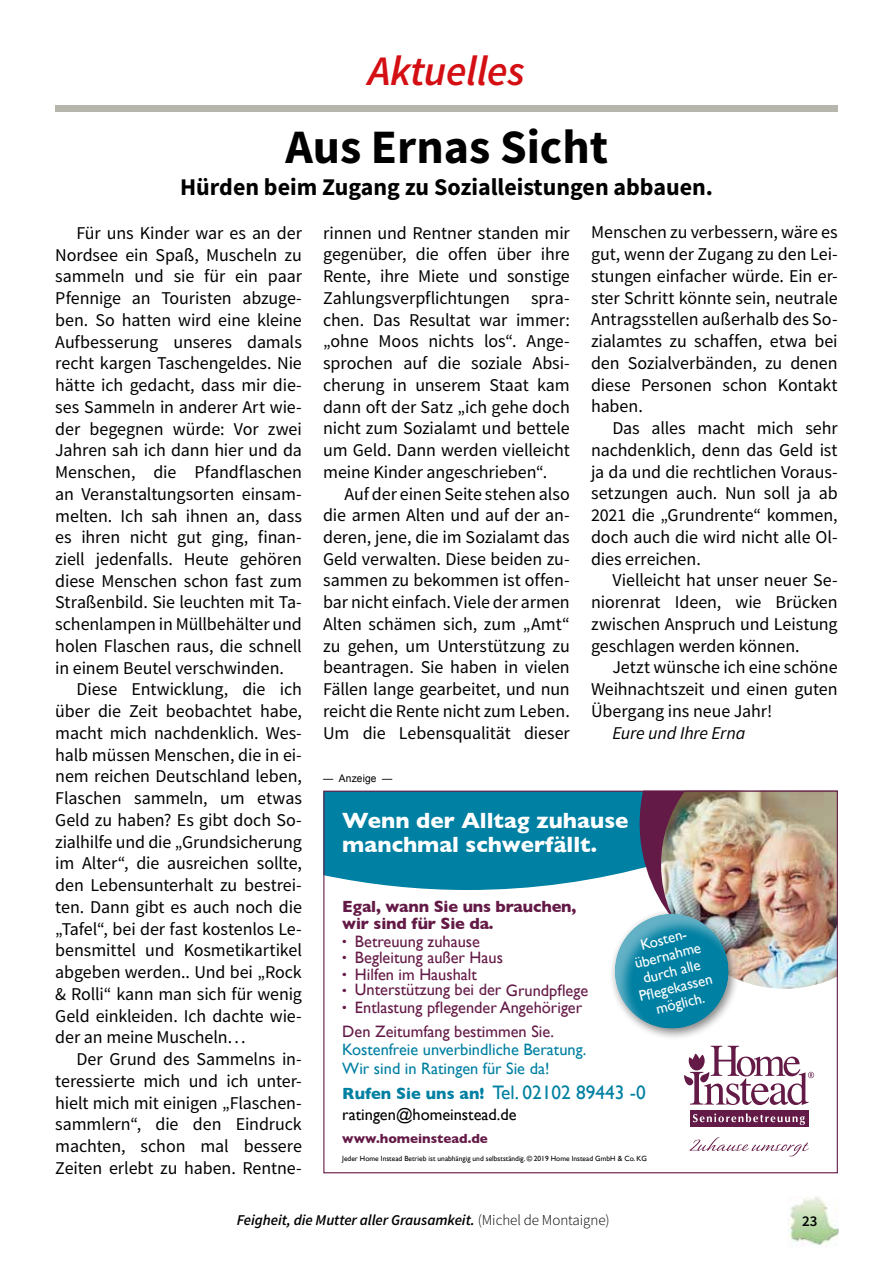
<style>
.page{position:relative;width:893px;height:1263px;background:#fff}
.page>*{position:absolute;margin:0;border:0;box-sizing:border-box;transform-origin:0 0}
.t1{font:700 48px "Source Sans Pro";color:#000}
.t2{font:italic 600 42px "Source Sans Pro";letter-spacing:-.01em;color:#d40f14}
.t3{font:700 24px "Source Sans Pro";color:#000}
.t4{font:700 22.5px/24px "Gill Sans";color:#fff}
.t5{font:19.5px "Gill Sans";color:#0080a2}
.t6{font:18px/21.8px "Source Sans Pro";letter-spacing:-.005em;color:#000;text-align:justify}
.t7{font:italic 18px "Source Sans Pro";letter-spacing:-.01em;color:#000}
.t8{font:16.5px/16.5px "Gill Sans";color:#641a46}
.t9{font:16.5px/19.5px "Gill Sans";color:#0080a2}
.t10{font:16.5px "Gill Sans";color:#000}
.t11{font:italic 600 15px "Source Sans Pro";letter-spacing:-.005em;color:#000}
.t12{font:15px/16.5px "Gill Sans";color:#fff;text-align:center}
.t13{font:600 15px "Source Sans Pro";color:#000}
.t14{font:700 13.5px "Gill Sans";color:#641a46}
.t15{font:10.5px "Arial";letter-spacing:.015em;color:#000}
.t16{font:7.5px "Gill Sans";color:#000}
.s1{font-weight:700}
.s2{font-weight:700;font-size:16.5px}
.s3{font-weight:300;font-style:normal}
</style>
<div class="page">
<img style="left:788px;top:1196px;width:51px;height:51px">
<div style="left:55px;top:105px;width:783px;height:7px;background:#b7b6ac"></div>
<div style="left:325px;top:793px;width:280px;height:97px;background:#0080a2"></div>
<div style="left:690px;top:1110px;width:119px;height:17px;background:#641a46"></div>
<svg style="left:684px;top:1046px;width:130px;height:59px"></svg>
<svg style="left:693px;top:1113px;width:112px;height:12px"></svg>
<svg style="left:690px;top:1137px;width:119px;height:19px"></svg>
<img style="left:605px;top:793px;width:231px;height:245px">
<h2 class="t2" style="left:368px;top:44px;width:158px">Aktuelles</h2>
<h1 class="t1" style="left:285px;top:115px;width:324px">Aus Ernas Sicht</h1>
<h3 class="t3" style="left:180px;top:171px;width:534px">Hürden beim Zugang zu Sozialleistungen abbauen.</h3>
<p class="t6" style="left:77px;top:222px;width:227px">Für uns Kinder war es an der</p>
<p class="t6" style="left:55px;top:244px;width:248px">Nordsee ein Spaß, Muscheln zu</p>
<p class="t6" style="left:55px;top:265px;width:248px">sammeln und sie für ein paar</p>
<p class="t6" style="left:55px;top:287px;width:248px">Pfennige an Touristen abzuge-</p>
<p class="t6" style="left:55px;top:309px;width:248px">ben. So hatten wird eine kleine</p>
<p class="t6" style="left:55px;top:331px;width:248px">Aufbesserung unseres damals</p>
<p class="t6" style="left:55px;top:352px;width:248px">recht kargen Taschengeldes. Nie</p>
<p class="t6" style="left:55px;top:374px;width:248px">hätte ich gedacht, dass mir die-</p>
<p class="t6" style="left:55px;top:396px;width:248px">ses Sammeln in anderer Art wie-</p>
<p class="t6" style="left:55px;top:418px;width:248px">der begegnen würde: Vor zwei</p>
<p class="t6" style="left:55px;top:439px;width:248px">Jahren sah ich dann hier und da</p>
<p class="t6" style="left:55px;top:461px;width:248px">Menschen, die Pfandflaschen</p>
<p class="t6" style="left:55px;top:483px;width:248px">an Veranstaltungsorten einsam-</p>
<p class="t6" style="left:55px;top:504px;width:248px">melten. Ich sah ihnen an, dass</p>
<p class="t6" style="left:55px;top:526px;width:248px">es ihren nicht gut ging, finan-</p>
<p class="t6" style="left:55px;top:548px;width:248px">ziell jedenfalls. Heute gehören</p>
<p class="t6" style="left:55px;top:570px;width:248px">diese Menschen schon fast zum</p>
<p class="t6" style="left:55px;top:591px;width:248px">Straßenbild. Sie leuchten mit Ta-</p>
<p class="t6" style="left:55px;top:613px;width:248px">schenlampen in Müllbehälter und</p>
<p class="t6" style="left:55px;top:635px;width:248px">holen Flaschen raus, die schnell</p>
<p class="t6" style="left:55px;top:657px;width:230px">in einem Beutel verschwinden.</p>
<p class="t6" style="left:77px;top:678px;width:227px">Diese Entwicklung, die ich</p>
<p class="t6" style="left:55px;top:700px;width:248px">über die Zeit beobachtet habe,</p>
<p class="t6" style="left:55px;top:722px;width:248px">macht mich nachdenklich. Wes-</p>
<p class="t6" style="left:55px;top:744px;width:248px">halb müssen Menschen, die in ei-</p>
<p class="t6" style="left:55px;top:765px;width:248px">nem reichen Deutschland leben,</p>
<p class="t6" style="left:55px;top:787px;width:248px">Flaschen sammeln, um etwas</p>
<p class="t6" style="left:55px;top:809px;width:248px">Geld zu haben? Es gibt doch So-</p>
<p class="t6" style="left:55px;top:831px;width:248px">zialhilfe und die „Grundsicherung</p>
<p class="t6" style="left:55px;top:852px;width:248px">im Alter“, die ausreichen sollte,</p>
<p class="t6" style="left:55px;top:874px;width:248px">den Lebensunterhalt zu bestrei-</p>
<p class="t6" style="left:55px;top:896px;width:248px">ten. Dann gibt es auch noch die</p>
<p class="t6" style="left:55px;top:918px;width:248px">„Tafel“, bei der fast kostenlos Le-</p>
<p class="t6" style="left:55px;top:939px;width:248px">bensmittel und Kosmetikartikel</p>
<p class="t6" style="left:55px;top:961px;width:248px">abgeben werden.. Und bei „Rock</p>
<p class="t6" style="left:55px;top:983px;width:248px">&amp; Rolli“ kann man sich für wenig</p>
<p class="t6" style="left:55px;top:1005px;width:248px">Geld einkleiden. Ich dachte wie-</p>
<p class="t6" style="left:55px;top:1026px;width:192px">der an meine Muscheln. . .</p>
<p class="t6" style="left:77px;top:1048px;width:227px">Der Grund des Sammelns in-</p>
<p class="t6" style="left:55px;top:1070px;width:248px">teressierte mich und ich unter-</p>
<p class="t6" style="left:55px;top:1092px;width:248px">hielt mich mit einigen „Flaschen-</p>
<p class="t6" style="left:55px;top:1113px;width:248px">sammlern“, die den Eindruck</p>
<p class="t6" style="left:55px;top:1135px;width:248px">machten, schon mal bessere</p>
<p class="t6" style="left:55px;top:1157px;width:248px">Zeiten erlebt zu haben. Rentne-</p>
<p class="t6" style="left:323px;top:222px;width:248px">rinnen und Rentner standen mir gegenüber, die offen über ihre Rente, ihre Miete und sonstige Zahlungsverpflichtungen spra&shy;chen. Das Resultat war immer: „ohne Moos nichts los“. Ange&shy;sprochen auf die soziale Absi&shy;cherung in unserem Staat kam dann oft der Satz „ich gehe doch nicht zum Sozialamt und bettele um Geld. Dann werden vielleicht meine Kinder angeschrieben“.</p>
<p class="t6" style="left:323px;top:482px;width:248px;text-indent:21px">Auf der einen Seite stehen also die armen Alten und auf der an&shy;deren, jene, die im Sozialamt das Geld verwalten. Diese beiden zu&shy;sammen zu bekommen ist offen&shy;bar nicht einfach. Viele der armen Alten schämen sich, zum „Amt“ zu gehen, um Unterstützung zu beantragen. Sie haben in vielen Fällen lange gearbeitet, und nun reicht die Rente nicht zum Leben.<br>Um die Lebensqualität dieser</p>
<p class="t15" style="left:323px;top:771px;width:70px">— Anzeige —</p>
<p class="t6" style="left:591px;top:221px;width:248px">Menschen zu verbessern, wäre es gut, wenn der Zugang zu den Lei&shy;stungen einfacher würde. Ein er&shy;ster Schritt könnte sein, neutrale Antragsstellen außerhalb des So&shy;zialamtes zu schaffen, etwa bei den Sozialverbänden, zu denen diese Personen schon Kontakt haben.</p>
<p class="t6" style="left:591px;top:417px;width:248px;text-indent:21px">Das alles macht mich sehr nachdenklich, denn das Geld ist ja da und die rechtlichen Voraus&shy;setzungen auch. Nun soll ja ab 2021 die „Grundrente“ kommen, doch auch die wird nicht alle Ol&shy;dies erreichen.</p>
<p class="t6" style="left:591px;top:569px;width:248px;text-indent:21px">Vielleicht hat unser neuer Se&shy;niorenrat Ideen, wie Brücken zwischen Anspruch und Leistung geschlagen werden können.</p>
<p class="t6" style="left:591px;top:656px;width:248px;text-indent:21px">Jetzt wünsche ich eine schöne Weihnachtszeit und einen guten Übergang ins neue Jahr!</p>
<p class="t7" style="left:612px;top:721px;width:135px">Eure und Ihre Erna</p>
<p class="t4" style="left:342px;top:808px;width:288px">Wenn der Alltag zuhause manchmal schwerfällt.</p>
<p class="t8" style="left:342px;top:898px;width:247px"><span class="s1">Egal, wann Sie uns brauchen, wir sind für Sie da.<br>·</span> Betreuung zuhause<br><span class="s1">·</span> Begleitung außer Haus<br><span class="s1">·</span> Hilfen im Haushalt<br><span class="s1">·</span> Unterstützung bei der Grundpflege</p>
<p class="t8" style="left:342px;top:995px;width:241px;line-height:24px"><span class="s1">·</span> Entlastung pflegender Angehöriger<br>Den Zeitumfang bestimmen Sie.</p>
<p class="t9" style="left:342px;top:1039px;width:245px">Kostenfreie unverbindliche Beratung.<br>Wir sind in Ratingen für Sie da!</p>
<p class="t12" style="left:625px;top:940px;width:77px;rotate:-14deg">Kosten&shy;übernahme durch alle<br>Pfl egekassen möglich.</p>
<p class="t5" style="left:342px;top:1080px;width:305px"><span class="s2">Rufen Sie uns an!</span> Tel. 02102 89443 -0</p>
<p class="t10" style="left:342px;top:1104px;width:176px">ratingen@homeinstead.de</p>
<p class="t14" style="left:342px;top:1128px;width:147px">www.homeinstead.de</p>
<p class="t16" style="left:342px;top:1154px;width:306px">Jeder Home Instead Betrieb ist unabhängig und selbstständig. © 2019 Home Instead GmbH &amp; Co. KG</p>
<p class="t11" style="left:237px;top:1210px;width:374px">Feigheit, die Mutter aller Grausamkeit. <span class="s3">(Michel de Montaigne)</span></p>
<p class="t13" style="left:802px;top:1211px;width:17px">23</p>
</div>
